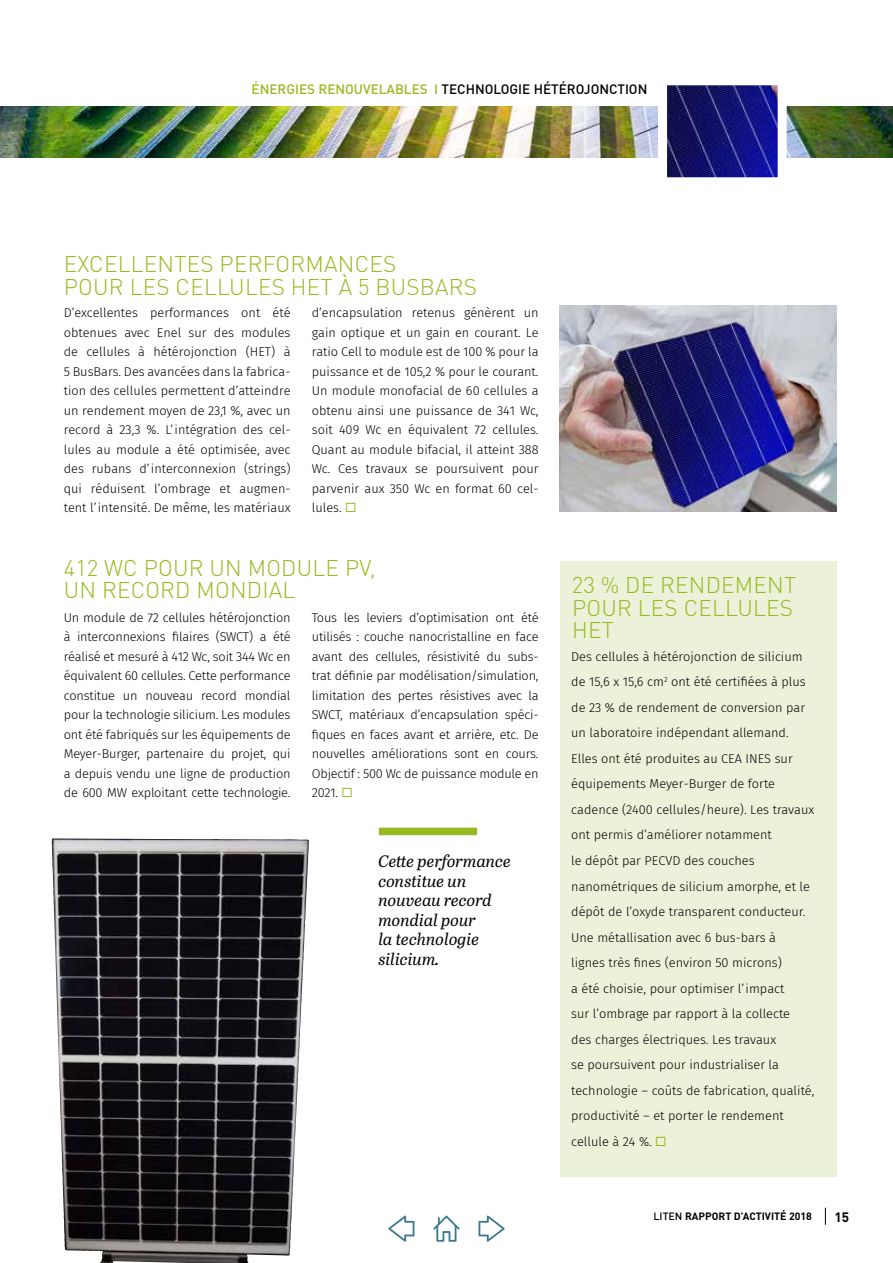
<style>
.page{position:relative;width:893px;height:1263px;background:#fff}
.page>*{position:absolute;margin:0;border:0;box-sizing:border-box;transform-origin:0 0}
.t1{font:300 22.5px/22.5px "DIN Pro";letter-spacing:.01em;color:#98b920}
.t2{font:italic 16.5px/19.5px "Abril Text";color:#000}
.t3{font:500 13.5px "DIN";color:#000}
.t4{font:700 13.5px "DIN";color:#000}
.t5{font:300 12.75px/19.5px "Fira Sans";color:#000;text-align:justify}
.t6{font:700 10.5px "DIN";color:#000}
.s1{color:#98b920}
.s2{font-weight:500}
</style>
<div class="page">
<svg style="left:825px;top:1208px;width:1px;height:17px"></svg>
<img style="left:52px;top:839px;width:250px;height:424px">
<img style="left:0;top:106px;width:893px;height:51px">
<img style="left:668px;top:86px;width:109px;height:90px">
<div style="left:658px;top:76px;width:129px;height:110px;border:9px solid #fff"></div>
<div style="left:560px;top:561px;width:277px;height:615px;background:#ecf1d9"></div>
<img style="left:560px;top:305px;width:277px;height:207px">
<div style="left:379px;top:828px;width:98px;height:7px;background:#98b920"></div>
<svg style="left:433px;top:1215px;width:27px;height:27px"></svg>
<svg style="left:478px;top:1215px;width:27px;height:27px"></svg>
<svg style="left:388px;top:1215px;width:26px;height:27px"></svg>
<p class="t3" style="left:252px;top:80px;width:397px"><span class="s1">ÉNERGIES RENOUVELABLES I</span> TECHNOLOGIE HÉTÉROJONCTION</p>
<h1 class="t1" style="left:64px;top:251px;width:415px">EXCELLENTES PERFORMANCES<br>POUR LES CELLULES HET À 5 BUSBARS</h1>
<p class="t5" style="left:64px;top:303px;width:228px">D’excellentes performances ont été obtenues avec Enel sur des modules de cellules à hétérojonction (HET) à 5 BusBars. Des avancées dans la fabrica&shy;tion des cellules permettent d’atteindre un rendement moyen de 23,1 %, avec un record à 23,3 %. L’intégration des cel&shy;lules au module a été optimisée, avec des rubans d’interconnexion (strings) qui réduisent l’ombrage et augmen&shy;tent l’intensité. De même, les matériaux</p>
<p class="t5" style="left:312px;top:303px;width:228px">d’encapsulation retenus génèrent un gain optique et un gain en courant. Le ratio Cell to module est de 100 % pour la puissance et de 105,2 % pour le courant.<br>Un module monofacial de 60 cellules a obtenu ainsi une puissance de 341 Wc, soit 409 Wc en équivalent 72 cellules.<br>Quant au module bifacial, il atteint 388<br>Wc. Ces travaux se poursuivent pour parvenir aux 350 Wc en format 60 cel&shy;lules. <span class="s1">◻</span></p>
<h1 class="t1" style="left:64px;top:554px;width:313px">412 WC POUR UN MODULE PV,<br>UN RECORD MONDIAL</h1>
<p class="t5" style="left:64px;top:607px;width:228px">Un module de 72 cellules hétérojonction à interconnexions filaires (SWCT) a été réalisé et mesuré à 412 Wc, soit 344 Wc en équivalent 60 cellules. Cette performance constitue un nouveau record mondial pour la technologie silicium. Les modules ont été fabriqués sur les équipements de Meyer-Burger, partenaire du projet, qui a depuis vendu une ligne de production de 600 MW exploitant cette technologie.</p>
<p class="t5" style="left:312px;top:607px;width:228px">Tous les leviers d’optimisation ont été utilisés : couche nanocristalline en face avant des cellules, résistivité du subs&shy;trat définie par modélisation/simulation, limitation des pertes résistives avec la SWCT, matériaux d’encapsulation spéci&shy;fiques en faces avant et arrière, etc. De nouvelles améliorations sont en cours.<br>Objectif : 500 Wc de puissance module en 2021. <span class="s1">◻</span></p>
<p class="t2" style="left:378px;top:851px;width:134px">Cette performance constitue un nouveau record mondial pour<br>la technologie silicium.</p>
<h1 class="t1" style="left:572px;top:572px;width:226px">23 % DE RENDEMENT<br>POUR LES CELLULES<br>HET</h1>
<p class="t5" style="left:571px;top:643px;width:245px;line-height:25.5px;text-align:left">Des cellules à hétérojonction de silicium de 15,6 x 15,6 cm<sup>2</sup> ont été certifiées à plus de 23 % de rendement de conversion par un laboratoire indépendant allemand.<br>Elles ont été produites au CEA INES sur équipements Meyer-Burger de forte cadence (2400 cellules/heure). Les travaux ont permis d’améliorer notamment<br>le dépôt par PECVD des couches nanométriques de silicium amorphe, et le dépôt de l’oxyde transparent conducteur.<br>Une métallisation avec 6 bus-bars à<br>lignes très fines (environ 50 microns)<br>a été choisie, pour optimiser l’impact<br>sur l’ombrage par rapport à la collecte<br>des charges électriques. Les travaux<br>se poursuivent pour industrialiser la technologie – coûts de fabrication, qualité, productivité – et porter le rendement cellule à 24 %. <span class="s1">◻</span></p>
<p class="t6" style="left:654px;top:1209px;width:160px"><span class="s2">LITEN</span> RAPPORT D’ACTIVITÉ 2018</p>
<p class="t4" style="left:835px;top:1208px;width:16px">15</p>
</div>
